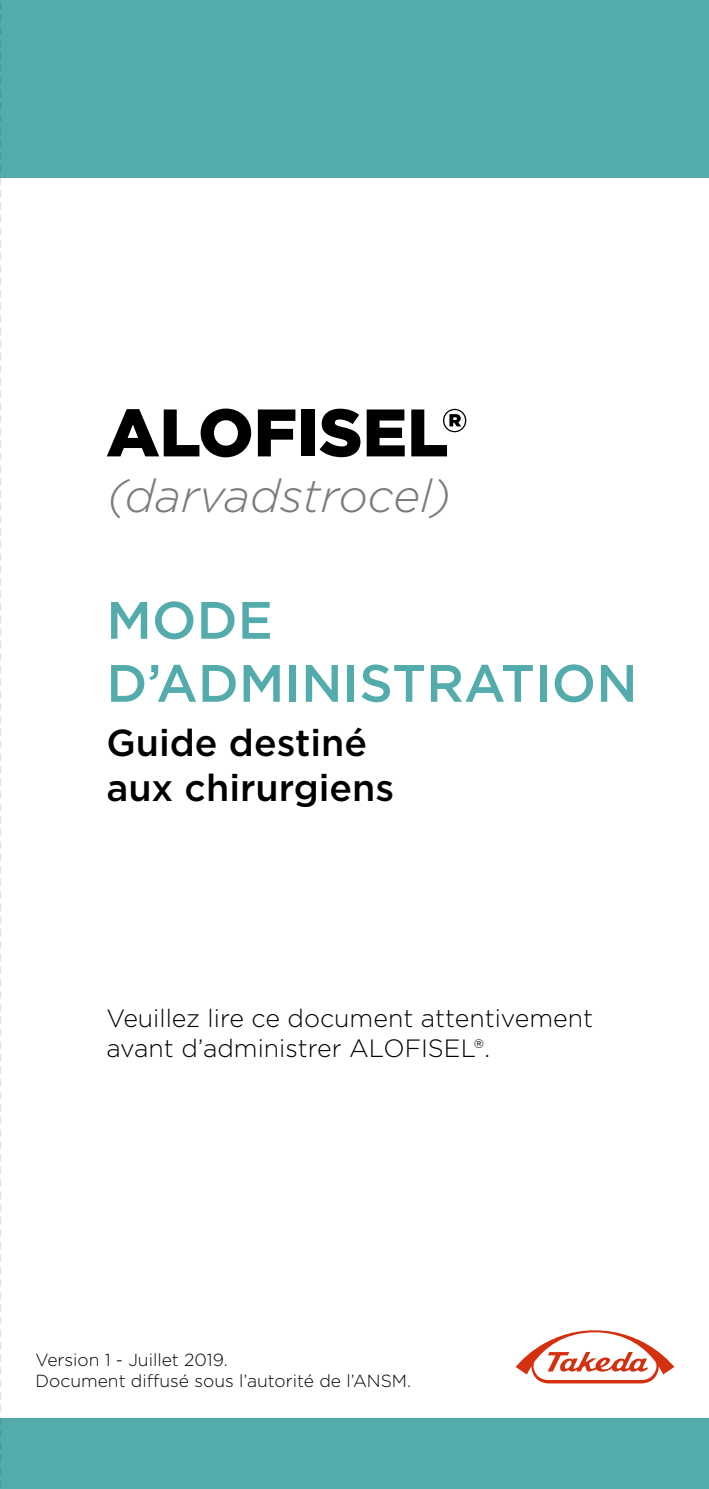
<style>
.page{position:relative;width:709px;height:1489px;background:#fff}
.page>*{position:absolute;margin:0;border:0;box-sizing:border-box;transform-origin:0 0}
.t1{font:900 67px "Gotham";color:#000}
.t2{font:500 52.5px/63px "Gotham";color:#53acab}
.t3{font:italic 300 46px "Gotham";color:#7c7b7b}
.t4{font:500 37.5px/45px "Gotham";color:#000}
.t5{font:300 25px/30px "Gotham";color:#000}
.t6{font:300 17.5px/21px "Gotham";color:#000}
</style>
<div class="page">
<svg style="left:515px;top:1330px;width:160px;height:54px"></svg>
<div style="left:0;top:0;width:709px;height:177px;background:#53acab"></div>
<div style="left:0;top:1417px;width:709px;height:71px;background:#53acab"></div>
<svg style="left:0;top:2px;width:1px;height:1485px"></svg>
<h1 class="t1" style="left:106px;top:386px;width:362px">ALOFISEL®</h1>
<h3 class="t3" style="left:106px;top:466px;width:346px">(darvadstrocel)</h3>
<h2 class="t2" style="left:106px;top:588px;width:533px">MODE<br>D’ADMINISTRATION</h2>
<h3 class="t4" style="left:106px;top:719px;width:289px">Guide destiné aux chirurgiens</h3>
<p class="t5" style="left:106px;top:1002px;width:488px">Veuillez lire ce document attentivement avant d’administrer ALOFISEL®.</p>
<p class="t6" style="left:35px;top:1348px;width:377px">Version 1 - Juillet 2019.<br>Document diffusé sous l’autorité de l’ANSM.</p>
</div>
